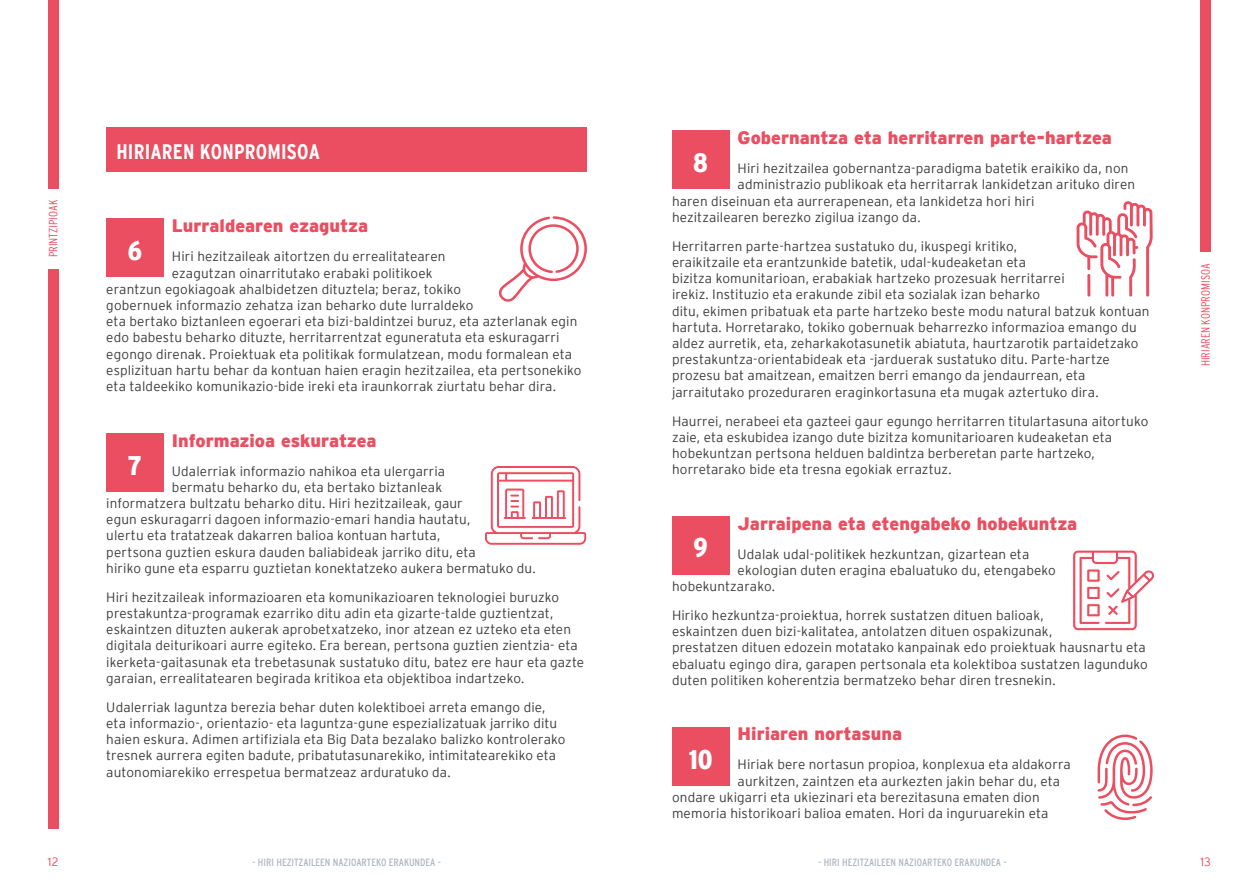
<style>
.page{position:relative;width:1259px;height:893px;background:#fff}
.page>*{position:absolute;margin:0;border:0;box-sizing:border-box;transform-origin:0 0}
.t1{font:900 condensed 27px "Interstate";color:#fff}
.t2{font:700 condensed 21px "Interstate";letter-spacing:.01em;color:#fff}
.t3{font:900 18px "Interstate";color:#ea4e60}
.t4{font:300 13.5px/16.2px "Interstate";letter-spacing:.01em;color:#3c3c3b}
.t5{font:300 condensed 12px "Interstate";color:#ea4e60}
.t6{font:300 12px "Interstate";color:#ea4e60}
.t7{font:condensed 10.5px "Interstate";color:#adb9c1}
</style>
<div class="page">
<div style="left:1200px;top:0;width:11px;height:252px;background:#ea4e60"></div>
<div style="left:48px;top:0;width:10px;height:189px;background:#ea4e60"></div>
<div style="left:48px;top:269px;width:10px;height:560px;background:#ea4e60"></div>
<div style="left:106px;top:127px;width:481px;height:45px;background:#ea4e60"></div>
<div style="left:672px;top:130px;width:57px;height:59px;background:#ea4e60"></div>
<div style="left:672px;top:516px;width:57px;height:58px;background:#ea4e60"></div>
<div style="left:672px;top:727px;width:57px;height:58px;background:#ea4e60"></div>
<svg style="left:1097px;top:735px;width:55px;height:85px"></svg>
<svg style="left:1072px;top:550px;width:82px;height:81px"></svg>
<svg style="left:1076px;top:201px;width:76px;height:96px"></svg>
<div style="left:106px;top:219px;width:57px;height:58px;background:#ea4e60"></div>
<div style="left:106px;top:433px;width:57px;height:59px;background:#ea4e60"></div>
<svg style="left:498px;top:216px;width:89px;height:86px"></svg>
<svg style="left:485px;top:466px;width:102px;height:80px"></svg>
<p class="t5" style="left:46px;top:257px;width:59px;rotate:-90deg">PRINTZIPIOAK</p>
<h2 class="t2" style="left:116px;top:140px;width:205px">HIRIAREN KONPROMISOA</h2>
<h3 class="t3" style="left:172px;top:216px;width:198px">Lurraldearen ezagutza</h3>
<p class="t4" style="left:172px;top:248px;width:275px">Hiri hezitzaileak aitortzen du errealitatearen</p>
<p class="t4" style="left:172px;top:265px;width:262px">ezagutzan oinarritutako erabaki politikoek</p>
<p class="t4" style="left:106px;top:281px;width:356px">erantzun egokiagoak ahalbidetzen dituztela; beraz, tokiko</p>
<p class="t4" style="left:106px;top:297px;width:369px">gobernuek informazio zehatza izan beharko dute lurraldeko</p>
<p class="t4" style="left:106px;top:313px;width:472px">eta bertako biztanleen egoerari eta bizi-baldintzei buruz, eta azterlanak egin</p>
<p class="t4" style="left:106px;top:329px;width:454px">edo babestu beharko dituzte, herritarrentzat eguneratuta eta eskuragarri</p>
<p class="t4" style="left:106px;top:346px;width:467px">egongo direnak. Proiektuak eta politikak formulatzean, modu formalean eta</p>
<p class="t4" style="left:106px;top:362px;width:477px">esplizituan hartu behar da kontuan haien eragin hezitzailea, eta pertsonekiko</p>
<p class="t4" style="left:106px;top:378px;width:451px">eta taldeekiko komunikazio-bide ireki eta iraunkorrak ziurtatu behar dira.</p>
<h1 class="t1" style="left:128px;top:236px;width:16px">6</h1>
<h3 class="t3" style="left:172px;top:430px;width:206px">Informazioa eskuratzea</h3>
<p class="t4" style="left:172px;top:463px;width:275px">Udalerriak informazio nahikoa eta ulergarria</p>
<p class="t4" style="left:172px;top:479px;width:272px">bermatu beharko du, eta bertako biztanleak</p>
<p class="t4" style="left:106px;top:495px;width:358px">informatzera bultzatu beharko ditu. Hiri hezitzaileak, gaur</p>
<p class="t4" style="left:106px;top:511px;width:365px">egun eskuragarri dagoen informazio-emari handia hautatu,</p>
<p class="t4" style="left:106px;top:527px;width:336px">ulertu eta tratatzeak dakarren balioa kontuan hartuta,</p>
<p class="t4" style="left:106px;top:544px;width:371px">pertsona guztien eskura dauden baliabideak jarriko ditu, eta</p>
<p class="t4" style="left:106px;top:560px;width:431px">hiriko gune eta esparru guztietan konektatzeko aukera bermatuko du.</p>
<p class="t4" style="left:106px;top:589px;width:479px">Hiri hezitzaileak informazioaren eta komunikazioaren teknologiei buruzko prestakuntza-programak ezarriko ditu adin eta gizarte-talde guztientzat, eskaintzen dituzten aukerak aprobetxatzeko, inor atzean ez uzteko eta eten digitala deiturikoari aurre egiteko. Era berean, pertsona guztien zientzia- eta ikerketa-gaitasunak eta trebetasunak sustatuko ditu, batez ere haur eta gazte garaian, errealitatearen begirada kritikoa eta objektiboa indartzeko.</p>
<p class="t4" style="left:106px;top:699px;width:460px">Udalerriak laguntza berezia behar duten kolektiboei arreta emango die, eta informazio-, orientazio- eta laguntza-gune espezializatuak jarriko ditu haien eskura. Adimen artifiziala eta Big Data bezalako balizko kontrolerako tresnek aurrera egiten badute, pribatutasunarekiko, intimitatearekiko eta autonomiarekiko errespetua bermatzeaz arduratuko da.</p>
<h1 class="t1" style="left:128px;top:450px;width:16px">7</h1>
<h3 class="t3" style="left:737px;top:128px;width:376px">Gobernantza eta herritarren parte-hartzea</h3>
<p class="t4" style="left:737px;top:160px;width:392px">Hiri hezitzailea gobernantza-paradigma batetik eraikiko da, non</p>
<p class="t4" style="left:737px;top:176px;width:399px">administrazio publikoak eta herritarrak lankidetzan arituko diren</p>
<p class="t4" style="left:672px;top:193px;width:364px">haren diseinuan eta aurrerapenean, eta lankidetza hori hiri</p>
<p class="t4" style="left:672px;top:209px;width:250px">hezitzailearen berezko zigilua izango da.</p>
<p class="t4" style="left:672px;top:238px;width:479px">Herritarren parte-hartzea sustatuko du, ikuspegi kritiko,<br>eraikitzaile eta erantzunkide batetik, udal-kudeaketan eta<br>bizitza komunitarioan, erabakiak hartzeko prozesuak herritarrei<br>irekiz. Instituzio eta erakunde zibil eta sozialak izan beharko<br>ditu, ekimen pribatuak eta parte hartzeko beste modu natural batzuk kontuan hartuta. Horretarako, tokiko gobernuak beharrezko informazioa emango du aldez aurretik, eta, zeharkakotasunetik abiatuta, haurtzarotik partaidetzako prestakuntza-orientabideak eta -jarduerak sustatuko ditu. Parte-hartze prozesu bat amaitzean, emaitzen berri emango da jendaurrean, eta jarraitutako prozeduraren eraginkortasuna eta mugak aztertuko dira.</p>
<p class="t4" style="left:672px;top:412px;width:478px">Haurrei, nerabeei eta gazteei gaur egungo herritarren titulartasuna aitortuko zaie, eta eskubidea izango dute bizitza komunitarioaren kudeaketan eta hobekuntzan pertsona helduen baldintza berberetan parte hartzeko, horretarako bide eta tresna egokiak erraztuz.</p>
<h3 class="t3" style="left:737px;top:513px;width:341px">Jarraipena eta etengabeko hobekuntza</h3>
<p class="t4" style="left:737px;top:546px;width:293px">Udalak udal-politikek hezkuntzan, gizartean eta</p>
<p class="t4" style="left:737px;top:562px;width:320px">ekologian duten eragina ebaluatuko du, etengabeko</p>
<p class="t4" style="left:672px;top:578px;width:104px">hobekuntzarako.</p>
<p class="t4" style="left:672px;top:607px;width:477px">Hiriko hezkuntza-proiektua, horrek sustatzen dituen balioak,<br>eskaintzen duen bizi-kalitatea, antolatzen dituen ospakizunak,<br>prestatzen dituen edozein motatako kanpainak edo proiektuak hausnartu eta ebaluatu egingo dira, garapen pertsonala eta kolektiboa sustatzen lagunduko duten politiken koherentzia bermatzeko behar diren tresnekin.</p>
<h3 class="t3" style="left:737px;top:724px;width:166px">Hiriaren nortasuna</h3>
<p class="t4" style="left:737px;top:756px;width:335px">Hiriak bere nortasun propioa, konplexua eta aldakorra</p>
<p class="t4" style="left:737px;top:773px;width:324px">aurkitzen, zaintzen eta aurkezten jakin behar du, eta</p>
<p class="t4" style="left:672px;top:789px;width:369px">ondare ukigarri eta ukiezinari eta berezitasuna ematen dion</p>
<p class="t4" style="left:672px;top:805px;width:378px">memoria historikoari balioa ematen. Hori da inguruarekin eta</p>
<h1 class="t1" style="left:693px;top:147px;width:16px">8</h1>
<h1 class="t1" style="left:693px;top:533px;width:16px">9</h1>
<h1 class="t1" style="left:688px;top:744px;width:25px">10</h1>
<p class="t5" style="left:1199px;top:366px;width:104px;rotate:-90deg">HIRIAREN KONPROMISOA</p>
<p class="t6" style="left:48px;top:855px;width:12px">12</p>
<p class="t7" style="left:252px;top:857px;width:190px">- HIRI HEZITZAILEEN NAZIOARTEKO ERAKUNDEA -</p>
<p class="t7" style="left:818px;top:857px;width:190px">- HIRI HEZITZAILEEN NAZIOARTEKO ERAKUNDEA -</p>
<p class="t6" style="left:1200px;top:855px;width:12px">13</p>
</div>
